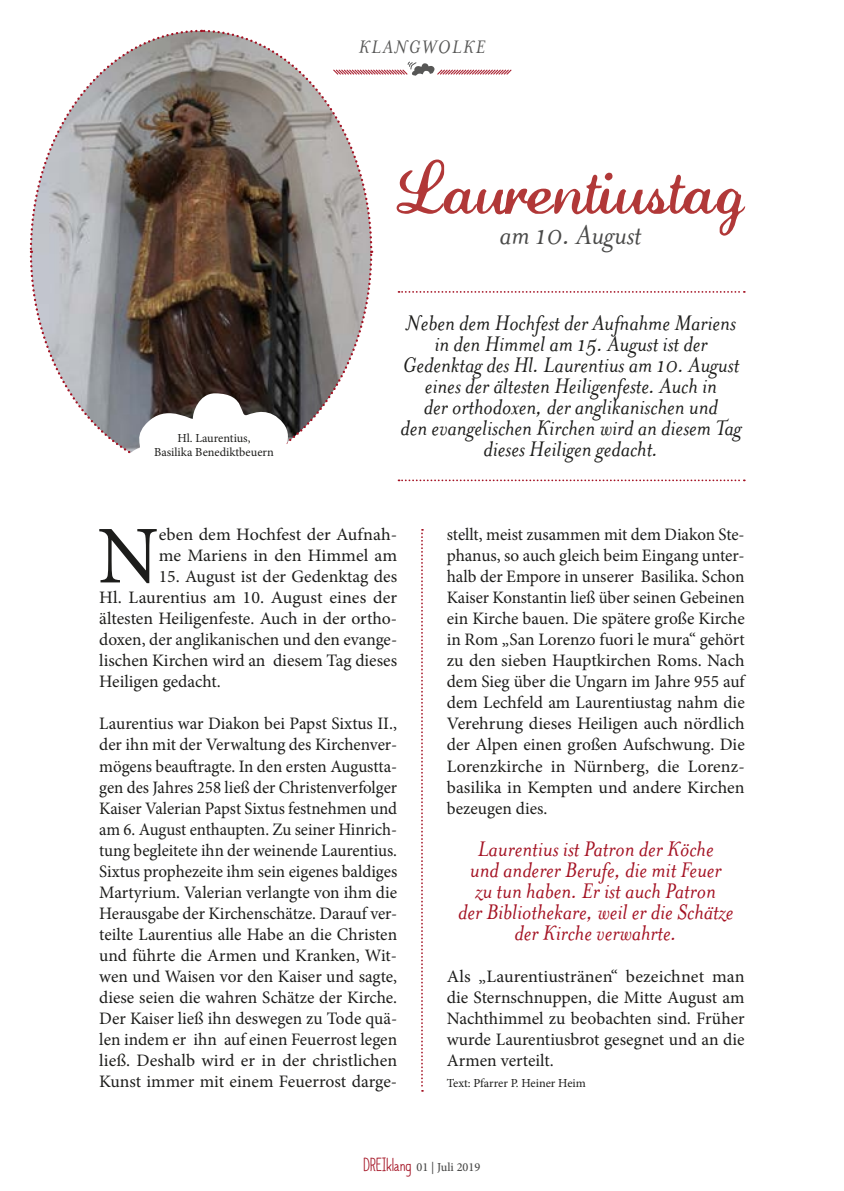
<style>
.page{position:relative;width:844px;height:1191px;background:#fff}
.page>*{position:absolute;margin:0;border:0;box-sizing:border-box;transform-origin:0 0}
.t1{font:82.08px "Minion Pro";color:#1d1d1b}
.t2{font:54.25px "Lauren Script";color:#b13838}
.t3{font:italic 31.5px "Mrs Eaves";color:#4a4a49}
.t4{font:italic 24.5px/21px "Mrs Eaves";color:#1d1d1b;text-align:center}
.t5{font:italic 24.5px/21px "Mrs Eaves";color:#a41223;text-align:center}
.t6{font:italic 21px "Mrs Eaves";letter-spacing:.075em;color:#575756}
.t7{font:17.5px/21px "Minion Pro";color:#1d1d1b;text-align:justify}
.t8{font:12.25px/14.7px "Minion Pro";color:#1d1d1b;text-align:center}
.t9{font:500 12.25px "Minion Pro";color:#4a4a49}
.s1{font-family:"Always Together";font-weight:400;font-size:17.5px;color:#a41223}
</style>
<div class="page">
<svg style="left:421px;top:529px;width:2px;height:562px"></svg>
<svg style="left:29px;top:29px;width:715px;height:453px"></svg>
<p class="t6" style="left:359px;top:35px;width:128px">KLANGWOLKE</p>
<p class="t8" style="left:154px;top:430px;width:121px">Hl. Laurentius,<br>Basilika Benediktbeuern</p>
<h2 class="t2" style="left:396px;top:153px;width:349px">Laurentiustag</h2>
<h3 class="t3" style="left:499px;top:217px;width:143px">am 10. August</h3>
<p class="t4" style="left:400px;top:313px;width:342px">Neben dem Hochfest der Aufnahme Mariens in den Himmel am 15. August ist der Gedenktag des Hl. Laurentius am 10. August eines der ältesten Heiligenfeste. Auch in<br>der orthodoxen, der anglikanischen und<br>den evangelischen Kirchen wird an diesem Tag dieses Heiligen gedacht.</p>
<h1 class="t1" style="left:98px;top:501px;width:63px">N</h1>
<p class="t7" style="left:159px;top:524px;width:240px">eben dem Hochfest der Aufnah&shy;me Mariens in den Himmel am</p>
<p class="t7" style="left:99px;top:566px;width:299px;text-indent:59px">15. August ist der Gedenktag des Hl. Laurentius am 10. August eines der ältesten Heiligenfeste. Auch in der ortho&shy;doxen, der anglikanischen und den evange&shy;lischen Kirchen wird an diesem Tag dieses Heiligen gedacht.</p>
<p class="t7" style="left:99px;top:713px;width:299px">Laurentius war Diakon bei Papst Sixtus II., der ihn mit der Verwaltung des Kirchenver&shy;mögens beauftragte. In den ersten Augustta&shy;gen des Jahres 258 ließ der Christenverfolger Kaiser Valerian Papst Sixtus festnehmen und am 6. August enthaupten. Zu seiner Hinrich&shy;tung begleitete ihn der weinende Laurentius.<br>Sixtus prophezeite ihm sein eigenes baldiges Martyrium. Valerian verlangte von ihm die Herausgabe der Kirchenschätze. Darauf ver&shy;teilte Laurentius alle Habe an die Christen und führte die Armen und Kranken, Wit&shy;wen und Waisen vor den Kaiser und sagte, diese seien die wahren Schätze der Kirche.<br>Der Kaiser ließ ihn deswegen zu Tode quä&shy;len indem er ihn auf einen Feuerrost legen ließ. Deshalb wird er in der christlichen Kunst immer mit einem Feuerrost darge-</p>
<p class="t7" style="left:446px;top:524px;width:299px">stellt, meist zusammen mit dem Diakon Ste&shy;phanus, so auch gleich beim Eingang unter&shy;halb der Empore in unserer Basilika. Schon Kaiser Konstantin ließ über seinen Gebeinen ein Kirche bauen. Die spätere große Kirche in Rom „San Lorenzo fuori le mura“ gehört zu den sieben Hauptkirchen Roms. Nach dem Sieg über die Ungarn im Jahre 955 auf dem Lechfeld am Laurentiustag nahm die Verehrung dieses Heiligen auch nördlich der Alpen einen großen Aufschwung. Die Lorenzkirche in Nürnberg, die Lorenz&shy;basilika in Kempten und andere Kirchen bezeugen dies.</p>
<h3 class="t5" style="left:458px;top:838px;width:277px">Laurentius ist Patron der Köche<br>und anderer Berufe, die mit Feuer<br>zu tun haben. Er ist auch Patron<br>der Bibliothekare, weil er die Schätze der Kirche verwahrte.</h3>
<p class="t7" style="left:446px;top:965px;width:299px">Als „Laurentiustränen“ bezeichnet man die Sternschnuppen, die Mitte August am Nachthimmel zu beobachten sind. Früher wurde Laurentiusbrot gesegnet und an die Armen verteilt.</p>
<p class="t8" style="left:446px;top:1075px;width:140px">Text: Pfarrer P. Heiner Heim</p>
<p class="t9" style="left:363px;top:1158px;width:118px"><span class="s1">DREIklang</span> 01 | Juli 2019</p>
</div>
